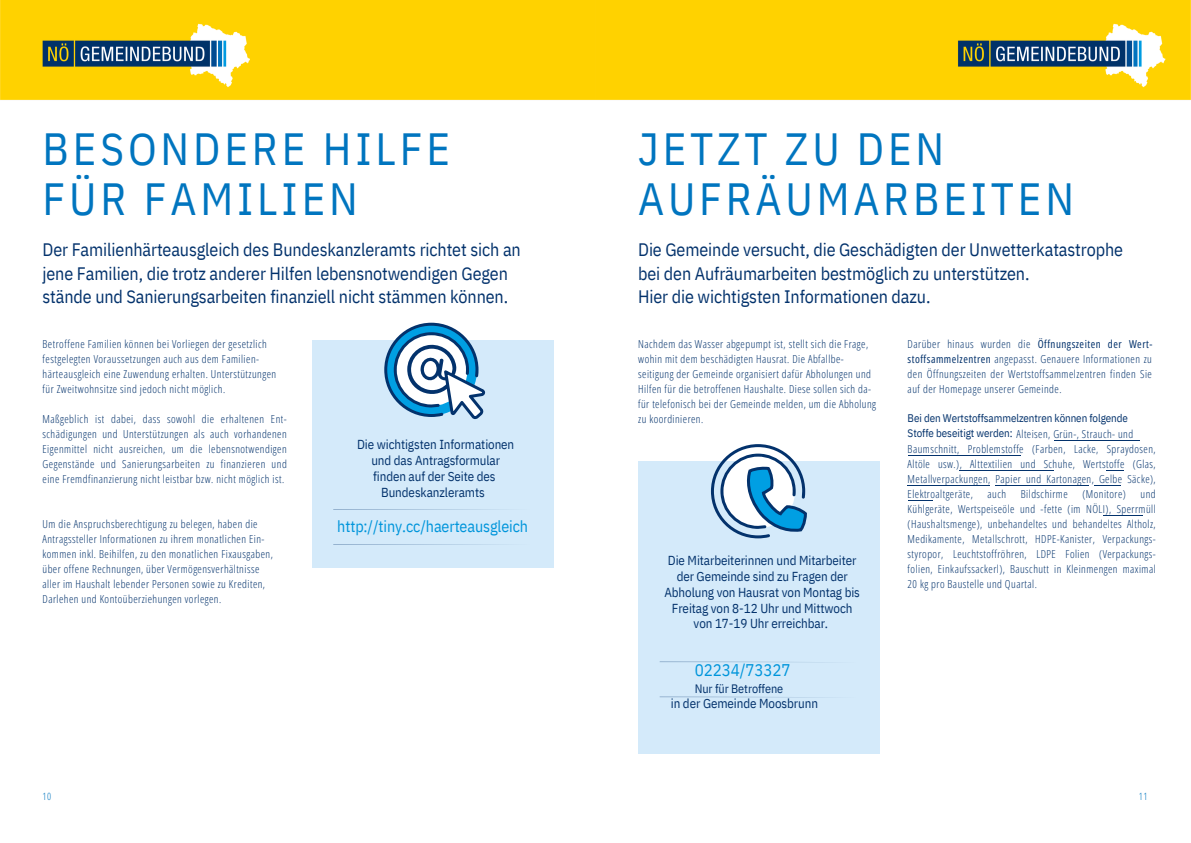
<style>
.page{position:relative;width:1191px;height:843px;background:#fff}
.page>*{position:absolute;margin:0;border:0;box-sizing:border-box;transform-origin:0 0}
.t1{font:45px/49.5px "IBM Plex Sans Cond";letter-spacing:.085em;color:#0075bf}
.t2{font:18px/23.2px "IBM Plex Sans Cond";letter-spacing:-.005em;color:#03326c}
.t3{font:16.9px "IBM Plex Sans Cond";letter-spacing:-.01em;color:#0095db}
.t4{font:16px "IBM Plex Sans Cond";letter-spacing:-.005em;color:#0095db}
.t5{font:13px/15.8px "IBM Plex Sans Cond";letter-spacing:-.005em;color:#03326c;text-align:center}
.t6{font:12.2px "IBM Plex Sans Cond";letter-spacing:-.005em;color:#03326c}
.t7{font:300 11px/15px "Open Sans Condensed";letter-spacing:.045em;color:#03326c;text-align:justify}
.t8{font:11px "IBM Plex Sans Cond";letter-spacing:-.01em;color:#03326c}
.t9{font:300 10px "Open Sans Condensed";color:#0075bf}
.s1{font-weight:400}
.s2{font-family:"IBM Plex Sans Cond";font-weight:400}
</style>
<div class="page">
<div style="left:312px;top:340px;width:241px;height:227px;background:#d4eafa"></div>
<svg style="left:333px;top:509px;width:166px;height:1px"></svg>
<hr style="left:333px;top:544px;width:199px;height:1px;background:#03326c">
<svg style="left:384px;top:322px;width:101px;height:97px"></svg>
<div style="left:638px;top:461px;width:241px;height:292px;background:#d4eafa"></div>
<svg style="left:659px;top:661px;width:125px;height:1px"></svg>
<hr style="left:659px;top:696px;width:199px;height:1px;background:#03326c">
<svg style="left:711px;top:444px;width:95px;height:94px"></svg>
<svg style="left:908px;top:500px;width:24px;height:1px"></svg>
<hr style="left:907px;top:455px;width:113px;height:1px;background:#03326c">
<hr style="left:959px;top:470px;width:94px;height:1px;background:#03326c">
<hr style="left:907px;top:485px;width:82px;height:1px;background:#03326c">
<hr style="left:995px;top:485px;width:93px;height:1px;background:#03326c">
<svg style="left:1094px;top:485px;width:26px;height:1px"></svg>
<svg style="left:1106px;top:470px;width:17px;height:1px"></svg>
<hr style="left:1054px;top:440px;width:85px;height:1px;background:#03326c">
<hr style="left:1103px;top:515px;width:39px;height:1px;background:#03326c">
<img style="left:0;top:0;width:1190px;height:100px">
<p class="t1" style="left:43px;top:124px;width:409px">BESONDERE HILFE<br>FÜR FAMILIEN</p>
<p class="t1" style="left:638px;top:124px;width:437px">JETZT ZU DEN<br>AUFRÄUMARBEITEN</p>
<p class="t2" style="left:43px;top:238px;width:479px">Der Familienhärteausgleich des Bundeskanzleramts richtet sich an jene Familien, die trotz anderer Hilfen lebensnotwendigen Gegen stände und Sanierungsarbeiten finanziell nicht stämmen können.</p>
<h4 class="t7" style="left:43px;top:336px;width:235px;text-align:left">Betroffene Familien können bei Vorliegen der gesetzlich festgelegten Voraussetzungen auch aus dem Familien&shy;härteausgleich eine Zuwendung erhalten. Unterstützungen für Zweitwohnsitze sind jedoch nicht möglich.</h4>
<h4 class="t7" style="left:43px;top:411px;width:246px">Maßgeblich ist dabei, dass sowohl die erhaltenen Ent&shy;schädigungen und Unterstützungen als auch vorhandenen Eigenmittel nicht ausreichen, um die lebensnotwendigen Gegenstände und Sanierungsarbeiten zu finanzieren und eine Fremdfinanzierung nicht leistbar bzw. nicht möglich ist.</h4>
<h3 class="t7" style="left:43px;top:516px;width:232px;text-align:left">Um die Anspruchsberechtigung zu belegen, haben die Antragssteller Informationen zu ihrem monatlichen Ein&shy;kommen inkl. Beihilfen, zu den monatlichen Fixausgaben, über offene Rechnungen, über Vermögensverhältnisse aller im Haushalt lebender Personen sowie zu Krediten, Darlehen und Kontoüberziehungen vorlegen.</h3>
<h4 class="t5" style="left:357px;top:436px;width:159px">Die wichtigsten Informationen und das Antragsformular finden auf der Seite des</h4>
<p class="t5" style="left:381px;top:484px;width:105px">Bundeskanzleramts</p>
<p class="t4" style="left:337px;top:515px;width:192px">http://tiny.cc/haerteausgleich</p>
<p class="t2" style="left:638px;top:238px;width:486px">Die Gemeinde versucht, die Geschädigten der Unwetterkatastrophe bei den Aufräumarbeiten bestmöglich zu unterstützen.<br>Hier die wichtigsten Informationen dazu.</p>
<h1 class="t7" style="left:638px;top:336px;width:239px;text-align:left">Nachdem das Wasser abgepumpt ist, stellt sich die Frage, wohin mit dem beschädigten Hausrat. Die Abfallbe&shy;seitigung der Gemeinde organisiert dafür Abholungen und Hilfen für die betroffenen Haushalte. Diese sollen sich da&shy;für telefonisch bei der Gemeinde melden, um die Abholung zu koordinieren.</h1>
<p class="t7" style="left:907px;top:336px;width:246px">Darüber hinaus wurden die <span class="s1">Öffnungszeiten der Wert&shy;stoffsammelzentren</span> angepasst. Genauere Informationen zu den Öffnungszeiten der Wertstoffsammelzentren finden Sie auf der Homepage unserer Gemeinde.</p>
<h2 class="t7" style="left:907px;top:426px;width:227px"><span class="s2">Stoffe beseitigt werden:</span> Alteisen, Grün-, Strauch- und</h2>
<p class="t7" style="left:907px;top:441px;width:249px">Baumschnitt, Problemstoffe (Farben, Lacke, Spraydosen, Altöle usw.), Alttextilien und Schuhe, Wertstoffe (Glas, Metallverpackungen, Papier und Kartonagen, Gelbe Säcke), Elektroaltgeräte,</p>
<h4 class="t8" style="left:907px;top:411px;width:222px">Bei den Wertstoffsammelzentren können folgende</h4>
<p class="t7" style="left:907px;top:486px;width:249px;text-indent:233px">und Kühlgeräte, Wertspeiseöle und -fette (im NÖLI), Sperrmüll (Haushaltsmenge), unbehandeltes und behandeltes Altholz, Medikamente, Metallschrott, HDPE-Kanister, Verpackungs&shy;styropor, Leuchtstoffröhren, LDPE Folien (Verpackungs&shy;folien, Einkaufssackerl), Bauschutt in Kleinmengen maximal 20 kg pro Baustelle und Quartal.</p>
<p class="t7" style="left:987px;top:486px;width:20px">auch</p>
<p class="t7" style="left:1020px;top:486px;width:48px">Bildschirme</p>
<p class="t7" style="left:1082px;top:486px;width:45px">(Monitore)</p>
<p class="t5" style="left:664px;top:552px;width:197px">Die Mitarbeiterinnen und Mitarbeiter der Gemeinde sind zu Fragen der<br>Abholung von Hausrat von Montag bis<br>Freitag von 8-12 Uhr und Mittwoch von 17-19 Uhr erreichbar.</p>
<p class="t3" style="left:694px;top:658px;width:97px">02234/73327</p>
<p class="t6" style="left:694px;top:680px;width:90px">Nur für Betroffene</p>
<p class="t5" style="left:670px;top:695px;width:149px">in der Gemeinde Moosbrunn</p>
<h1 class="t9" style="left:43px;top:789px;width:10px">10</h1>
<h2 class="t9" style="left:1138px;top:789px;width:10px">11</h2>
</div>
